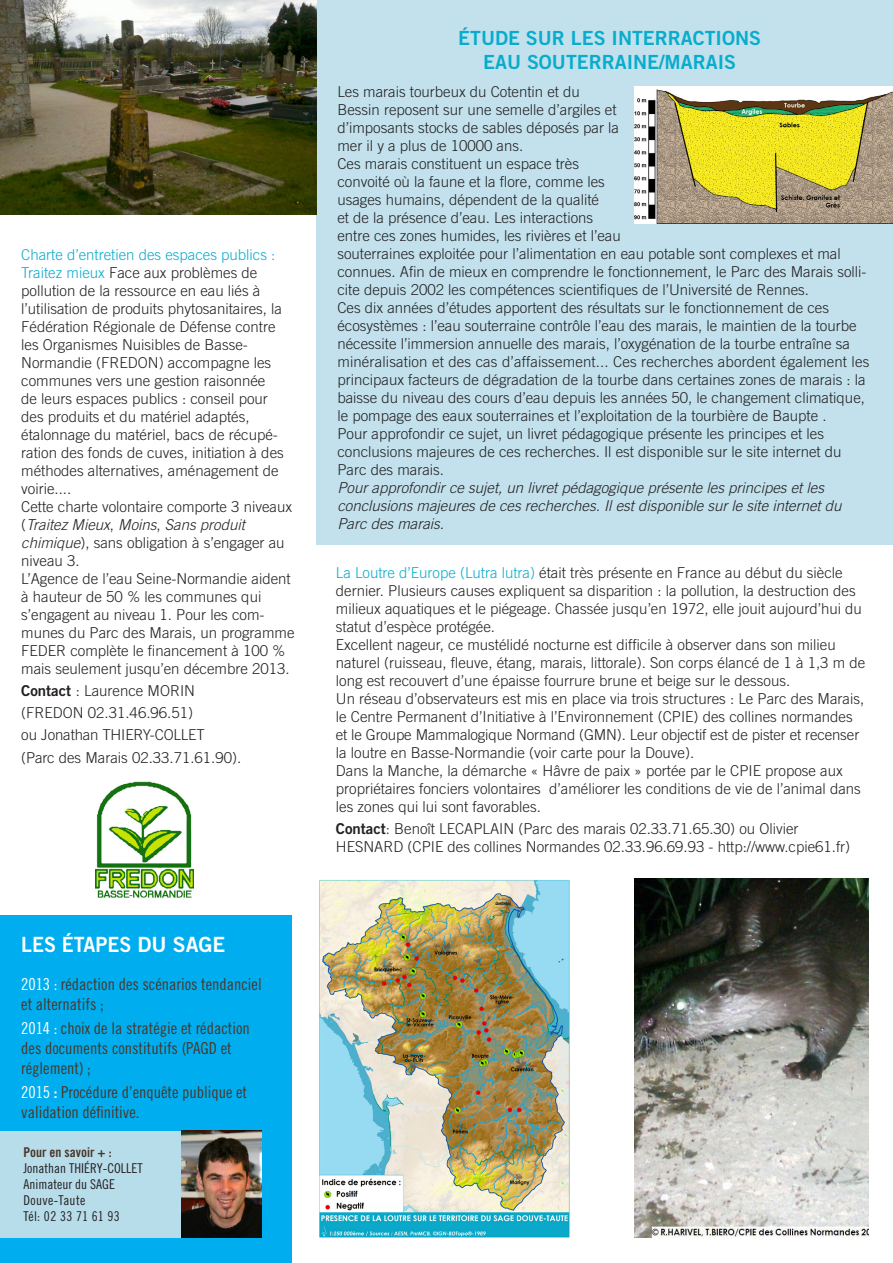
<style>
.page{position:relative;width:893px;height:1263px;background:#fff}
.page>*{position:absolute;margin:0;border:0;box-sizing:border-box;transform-origin:0 0}
.t1{font:21px "Trade Gothic LT Std Bd 2";color:#fff;scale:.93 1}
.Edito{font:19.5px "Trade Gothic LT Std Bd 2";color:#08accc}
.t2{font:16.5px/19.8px "Trade Gothic LT Std Cn 18";color:#4c3528}
.Edito-2{font:300 15px/18px "Trade Gothic LT Std";color:#231f20}
.Edito-3{font:italic 300 15px/18px "Trade Gothic LT Std";color:#231f20}
.t3{font:13.5px/16.2px "Trade Gothic LT Std Cn 18";color:#231f20}
.t4{font:13.5px "Trade Gothic LT Std Cn 18";letter-spacing:.025em;color:#231f20}
.s1{color:#08accc}
.s2{color:#00aeef}
.s3{font-style:italic}
.s4{font-family:"Trade Gothic LT Std Bd 2";font-weight:400}
.s5{color:#fff}
.s6{font-family:"Trade Gothic LT Std Bd Cn 20";color:#fff}
.s7{font-family:"Trade Gothic LT Std Bd Cn 20";color:#4c3528}
</style>
<div class="page">
<div style="left:316px;top:0;width:577px;height:544px;background:#c2e1ed"></div>
<img style="left:634px;top:87px;width:259px;height:136px">
<img style="left:0;top:0;width:316px;height:215px">
<img style="left:96px;top:781px;width:97px;height:117px">
<img style="left:634px;top:879px;width:235px;height:358px">
<img style="left:319px;top:880px;width:251px;height:357px">
<div style="left:0;top:915px;width:292px;height:348px;background:#00aeef"></div>
<div style="left:0;top:1131px;width:208px;height:106px;background:#b7dcea"></div>
<img style="left:181px;top:1131px;width:81px;height:106px">
<p class="Edito-2" style="left:21px;top:245px;width:264px"><span class="s1">Charte d’entretien des espaces publics</span> <span class="s2">:<br></span><span class="s1">Traitez mieux</span> Face aux problèmes de pollution de la ressource en eau liés à l’utilisation de produits phytosanitaires, la Fédération Régionale de Défense contre les Organismes Nuisibles de Basse-Normandie (FREDON) accompagne les communes vers une gestion raisonnée de leurs espaces publics : conseil pour des produits et du matériel adaptés, étalonnage du matériel, bacs de récupé&shy;ration des fonds de cuves, initiation à des méthodes alternatives, aménagement de voirie....</p>
<p class="Edito-2" style="left:21px;top:497px;width:272px">Cette charte volontaire comporte 3 niveaux (<span class="s3">Traitez Mieux</span>, <span class="s3">Moins</span>, <span class="s3">Sans produit chimique</span>), sans obligation à s’engager au niveau 3.</p>
<p class="Edito-2" style="left:21px;top:569px;width:275px">L’Agence de l’eau Seine-Normandie aident à hauteur de 50 % les communes qui s’engagent au niveau 1. Pour les com&shy;munes du Parc des Marais, un programme FEDER complète le financement à 100 % mais seulement jusqu’en décembre 2013.</p>
<p class="Edito-2" style="left:21px;top:681px;width:175px"><span class="s4">Contact</span> : Laurence MORIN</p>
<p class="Edito-2" style="left:21px;top:704px;width:173px">(FREDON 02.31.46.96.51)</p>
<p class="Edito-2" style="left:21px;top:726px;width:185px">ou Jonathan THIERY-COLLET</p>
<p class="Edito-2" style="left:21px;top:748px;width:221px">(Parc des Marais 02.33.71.61.90).</p>
<p class="t1" style="left:21px;top:931px;width:221px">LES ÉTAPES DU SAGE</p>
<p class="t2" style="left:21px;top:974px;width:242px"><span class="s5">2013 :</span> rédaction des scénarios tendanciel et alternatifs ;</p>
<p class="t2" style="left:21px;top:1018px;width:230px"><span class="s5">2014 :</span> choix de la stratégie et rédaction des documents constitutifs (PAGD et réglement) ;</p>
<p class="t2" style="left:21px;top:1082px;width:227px"><span class="s5">2015</span> <span class="s6">:</span> Procédure d’enquête publique et validation définitive.</p>
<p class="t3" style="left:23px;top:1143px;width:121px"><span class="s7">Pour en savoir + :<br></span>Jonathan THIÉRY-COLLET<br>Animateur du SAGE</p>
<p class="t4" style="left:23px;top:1192px;width:63px">Douve-Taute</p>
<p class="t4" style="left:23px;top:1208px;width:98px">Tél: 02 33 71 61 93</p>
<p class="Edito" style="left:458px;top:26px;width:304px">ÉTUDE SUR LES INTERRACTIONS</p>
<p class="Edito" style="left:483px;top:50px;width:254px">EAU SOUTERRAINE/MARAIS</p>
<p class="Edito-2" style="left:337px;top:82px;width:283px">Les marais tourbeux du Cotentin et du Bessin reposent sur une semelle d’argiles et d’imposants stocks de sables déposés par la mer il y a plus de 10000 ans.</p>
<p class="Edito-2" style="left:337px;top:154px;width:531px">Ces marais constituent un espace très<br>convoité où la faune et la flore, comme les<br>usages humains, dépendent de la qualité<br>et de la présence d’eau. Les interactions<br>entre ces zones humides, les rivières et l’eau<br>souterraines exploitée pour l’alimentation en eau potable sont complexes et mal connues. Afin de mieux en comprendre le fonctionnement, le Parc des Marais solli&shy;cite depuis 2002 les compétences scientifiques de l’Université de Rennes.</p>
<p class="Edito-2" style="left:337px;top:298px;width:534px">Ces dix années d’études apportent des résultats sur le fonctionnement de ces écosystèmes : l’eau souterraine contrôle l’eau des marais, le maintien de la tourbe nécessite l’immersion annuelle des marais, l’oxygénation de la tourbe entraîne sa minéralisation et des cas d’affaissement... Ces recherches abordent également les principaux facteurs de dégradation de la tourbe dans certaines zones de marais : la baisse du niveau des cours d’eau depuis les années 50, le changement climatique, le pompage des eaux souterraines et l’exploitation de la tourbière de Baupte .</p>
<p class="Edito-2" style="left:337px;top:424px;width:506px">Pour approfondir ce sujet, un livret pédagogique présente les principes et les conclusions majeures de ces recherches. Il est disponible sur le site internet du<br>Parc des marais.</p>
<p class="Edito-3" style="left:337px;top:479px;width:506px">Pour approfondir ce sujet, un livret pédagogique présente les principes et les conclusions majeures de ces recherches. Il est disponible sur le site internet du<br>Parc des marais.</p>
<p class="Edito-2" style="left:336px;top:563px;width:527px"><span class="s1">La Loutre d’Europe (Lutra lutra)</span> était très présente en France au début du siècle dernier. Plusieurs causes expliquent sa disparition : la pollution, la destruction des milieux aquatiques et le piégeage. Chassée jusqu’en 1972, elle jouit aujourd’hui du statut d’espèce protégée.</p>
<p class="Edito-2" style="left:336px;top:635px;width:531px">Excellent nageur, ce mustélidé nocturne est difficile à observer dans son milieu naturel (ruisseau, fleuve, étang, marais, littorale). Son corps élancé de 1 à 1,3 m de long est recouvert d’une épaisse fourrure brune et beige sur le dessous.</p>
<p class="Edito-2" style="left:336px;top:689px;width:530px">Un réseau d’observateurs est mis en place via trois structures : Le Parc des Marais, le Centre Permanent d’Initiative à l’Environnement (CPIE) des collines normandes et le Groupe Mammalogique Normand (GMN). Leur objectif est de pister et recenser la loutre en Basse-Normandie (voir carte pour la Douve).</p>
<p class="Edito-2" style="left:336px;top:761px;width:526px">Dans la Manche, la démarche « Hâvre de paix » portée par le CPIE propose aux propriétaires fonciers volontaires d’améliorer les conditions de vie de l’animal dans les zones qui lui sont favorables.</p>
<p class="Edito-2" style="left:336px;top:819px;width:516px"><span class="s4">Contact</span>: Benoît LECAPLAIN (Parc des marais 02.33.71.65.30) ou Olivier<br>HESNARD (CPIE des collines Normandes 02.33.96.69.93 - http://www.cpie61.fr)</p>
</div>
